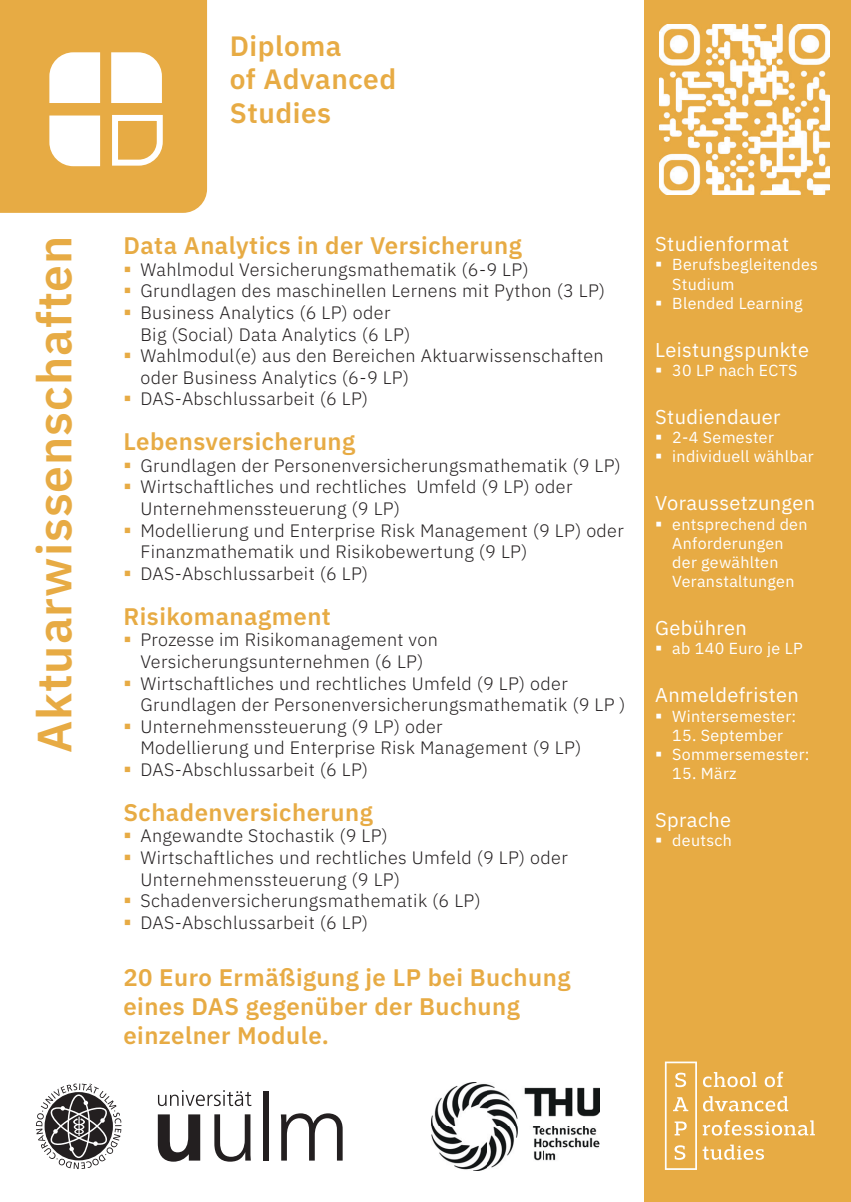
<style>
.page{position:relative;width:851px;height:1202px;background:#fff}
.page>*{position:absolute;margin:0;border:0;box-sizing:border-box;transform-origin:0 0}
.t1{font:600 48px "IBM Plex Sans";letter-spacing:.02em;color:#e7ab44}
.t2{font:600 28px/33.6px "IBM Plex Sans";letter-spacing:.02em;color:#e7ab44}
.t3{font:600 24px/28.8px "IBM Plex Sans";letter-spacing:.02em;color:#e7ab44}
.t4{font:20px "IBM Plex Sans";letter-spacing:.02em;color:#fff}
.t5{font:300 18px/21.6px "IBM Plex Sans";letter-spacing:.02em;color:#231f20}
.t6{font:16px/19.2px "IBM Plex Sans";letter-spacing:.02em;color:#fff}
.s1{color:#e7ab44}
</style>
<div class="page">
<div style="left:0;top:0;width:207px;height:213px;background:#e7ab44"></div>
<div style="left:643px;top:0;width:207px;height:1202px;background:#e7ab44"></div>
<img style="left:659px;top:24px;width:170px;height:170px">
<svg style="left:158px;top:1114px;width:42px;height:48px"></svg>
<svg style="left:214px;top:1114px;width:37px;height:48px"></svg>
<div style="left:263px;top:1091px;width:6px;height:70px;background:#231f20"></div>
<svg style="left:281px;top:1113px;width:61px;height:48px"></svg>
<svg style="left:158px;top:1090px;width:93px;height:16px"></svg>
<svg style="left:36px;top:1083px;width:85px;height:86px"></svg>
<img style="left:431px;top:1083px;width:168px;height:87px">
<svg style="left:664px;top:1061px;width:150px;height:109px"></svg>
<svg style="left:109px;top:112px;width:57px;height:57px"></svg>
<svg style="left:46px;top:49px;width:119px;height:57px"></svg>
<svg style="left:46px;top:113px;width:57px;height:56px"></svg>
<h1 class="t1" style="left:17px;top:753px;width:519px;rotate:-90deg">Aktuarwissenschaften</h1>
<h2 class="t2" style="left:230px;top:27px;width:168px">Diploma<br>of Advanced<br>Studies</h2>
<h3 class="t3" style="left:123px;top:229px;width:400px">Data Analytics in der Versicherung</h3>
<p class="t5" style="left:123px;top:257px;width:407px"><span class="s1">▪</span> Wahlmodul Versicherungsmathematik (6-9 LP)</p>
<p class="t5" style="left:123px;top:279px;width:483px"><span class="s1">▪</span> Grundlagen des maschinellen Lernens mit Python (3 LP)</p>
<p class="t5" style="left:140px;top:300px;width:271px;text-indent:-17px"><span class="s1">▪</span> Business Analytics (6 LP) oder<br>Big (Social) Data Analytics (6 LP)</p>
<p class="t5" style="left:140px;top:344px;width:465px;text-indent:-17px"><span class="s1">▪</span> Wahlmodul(e) aus den Bereichen Aktuarwissenschaften oder Business Analytics (6-9 LP)</p>
<p class="t5" style="left:123px;top:387px;width:246px"><span class="s1">▪</span> DAS-Abschlussarbeit (6 LP)</p>
<h3 class="t3" style="left:123px;top:425px;width:233px">Lebensversicherung</h3>
<p class="t5" style="left:123px;top:453px;width:499px"><span class="s1">▪</span> Grundlagen der Personenversicherungsmathematik (9 LP)</p>
<p class="t5" style="left:140px;top:475px;width:433px;text-indent:-17px"><span class="s1">▪</span> Wirtschaftliches und rechtliches Umfeld (9 LP) oder<br>Unternehmenssteuerung (9 LP)</p>
<p class="t5" style="left:140px;top:518px;width:485px;text-indent:-17px"><span class="s1">▪</span> Modellierung und Enterprise Risk Management (9 LP) oder<br>Finanzmathematik und Risikobewertung (9 LP)</p>
<p class="t5" style="left:123px;top:561px;width:246px"><span class="s1">▪</span> DAS-Abschlussarbeit (6 LP)</p>
<h3 class="t3" style="left:123px;top:600px;width:209px">Risikomanagment</h3>
<p class="t5" style="left:123px;top:628px;width:316px;text-align:center"><span class="s1">▪</span> Prozesse im Risikomanagement von<br>Versicherungsunternehmen (6 LP)</p>
<p class="t5" style="left:140px;top:671px;width:486px;text-indent:-17px"><span class="s1">▪</span> Wirtschaftliches und rechtliches Umfeld (9 LP) oder<br>Grundlagen der Personenversicherungsmathematik (9 LP )</p>
<p class="t5" style="left:140px;top:714px;width:442px;text-indent:-17px"><span class="s1">▪</span> Unternehmenssteuerung (9 LP) oder<br>Modellierung und Enterprise Risk Management (9 LP)</p>
<p class="t5" style="left:123px;top:757px;width:246px"><span class="s1">▪</span> DAS-Abschlussarbeit (6 LP)</p>
<h3 class="t3" style="left:123px;top:796px;width:251px">Schadenversicherung</h3>
<p class="t5" style="left:123px;top:824px;width:266px"><span class="s1">▪</span> Angewandte Stochastik (9 LP)</p>
<p class="t5" style="left:140px;top:845px;width:429px;text-indent:-17px"><span class="s1">▪</span> Wirtschaftliches und rechtliches Umfeld (9 LP) oder<br>Unternehmenssteuerung (9 LP)</p>
<p class="t5" style="left:123px;top:888px;width:359px"><span class="s1">▪</span> Schadenversicherungsmathematik (6 LP)</p>
<p class="t5" style="left:123px;top:910px;width:246px"><span class="s1">▪</span> DAS-Abschlussarbeit (6 LP)</p>
<h3 class="t3" style="left:123px;top:961px;width:448px">20 Euro Ermäßigung je LP bei Buchung eines DAS gegenüber der Buchung einzelner Module.</h3>
<p class="t4" style="left:655px;top:229px;width:135px">Studienformat</p>
<p class="t6" style="left:672px;top:254px;width:147px;text-indent:-17px">▪ Berufsbegleitendes<br>Studium</p>
<p class="t6" style="left:655px;top:292px;width:149px">▪ Blended Learning</p>
<p class="t4" style="left:655px;top:334px;width:155px">Leistungspunkte</p>
<p class="t6" style="left:655px;top:359px;width:144px">▪ 30 LP nach ECTS</p>
<p class="t4" style="left:655px;top:402px;width:127px">Studiendauer</p>
<p class="t6" style="left:655px;top:427px;width:120px">▪ 2-4 Semester</p>
<p class="t6" style="left:655px;top:446px;width:160px">▪ individuell wählbar</p>
<p class="t4" style="left:655px;top:488px;width:161px">Voraussetzungen</p>
<p class="t6" style="left:672px;top:513px;width:137px;text-indent:-17px">▪ entsprechend den<br>Anforderungen der gewählten<br>Veranstaltungen</p>
<p class="t4" style="left:655px;top:613px;width:93px">Gebühren</p>
<p class="t6" style="left:655px;top:638px;width:149px">▪ ab 140 Euro je LP</p>
<p class="t4" style="left:655px;top:680px;width:145px">Anmeldefristen</p>
<p class="t6" style="left:655px;top:705px;width:142px">▪ Wintersemester:</p>
<p class="t6" style="left:672px;top:724px;width:112px">15. September</p>
<p class="t6" style="left:655px;top:743px;width:156px">▪ Sommersemester:</p>
<p class="t6" style="left:672px;top:763px;width:66px">15. März</p>
<p class="t4" style="left:655px;top:805px;width:77px">Sprache</p>
<p class="t6" style="left:655px;top:830px;width:78px">▪ deutsch</p>
</div>
